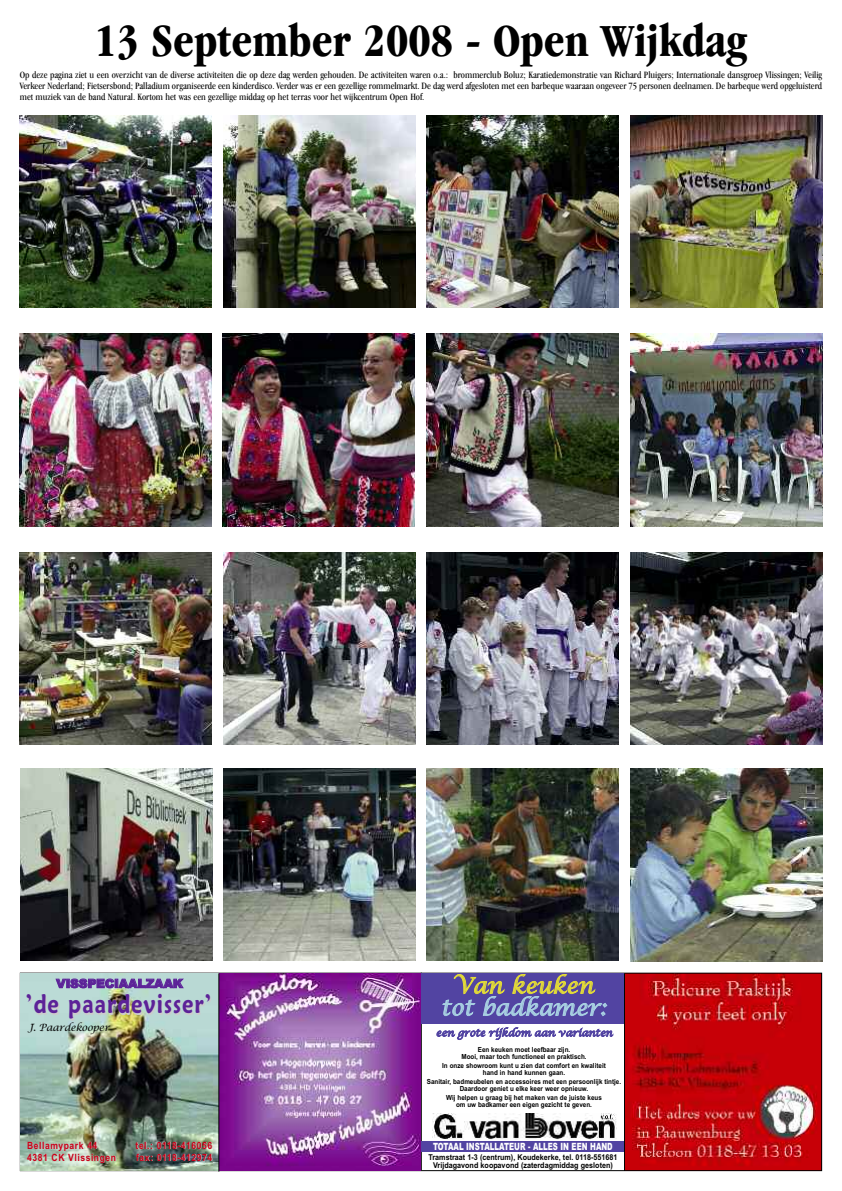
<style>
.page{position:relative;width:842px;height:1191px;background:#fff}
.page>*{position:absolute;margin:0;border:0;box-sizing:border-box;transform-origin:0 0}
.t1{font:700 condensed 48px "Garamond IT Cby BT";color:#000}
.t2{font:600 26px "Maiandra GD";letter-spacing:.05em;color:#5c2298;scale:.8 1}
.t3{font:italic 22px "Lucida Calligraphy";color:#a8d0e2}
.t4{font:italic 22px "Lucida Calligraphy";letter-spacing:.005em;color:#e2da39}
.t5{font:900 12px "Arial";letter-spacing:.005em;color:#5c2298}
.t6{font:condensed 10px/11px "Garamond IT Cby BT";color:#000;text-align:justify}
.t7{font:700 10px "Arial Narrow";letter-spacing:.05em;color:#ca0017;scale:1.05 1}
.t8{font:900 10px "Arial";color:#fff;scale:.7 1}
.t9{font:italic 10px "Lucida Calligraphy";letter-spacing:.005em;color:#5244a2}
.t10{font:italic 10px "Lucida Calligraphy";letter-spacing:-.035em;color:#000}
.t11{font:700 8px/8px "Arial";color:#000;text-align:center;scale:.9 1}
.t12{font:700 7px/7px "Arial";color:#000;text-align:center;scale:.9 1}
</style>
<div class="page">
<hr style="left:421px;top:972px;width:1px;height:198px;background:#000">
<hr style="left:624px;top:973px;width:1px;height:198px;background:#000">
<img style="left:625px;top:974px;width:195px;height:195px">
<img style="left:21px;top:973px;width:197px;height:197px">
<img style="left:432px;top:1113px;width:184px;height:26px">
<div style="left:422px;top:1141px;width:202px;height:10px;background:#5244a2"></div>
<div style="left:422px;top:973px;width:202px;height:51px;background:#5244a2"></div>
<img style="left:20px;top:115px;width:192px;height:192px">
<img style="left:20px;top:334px;width:192px;height:192px">
<img style="left:20px;top:552px;width:192px;height:192px">
<img style="left:20px;top:768px;width:192px;height:192px">
<img style="left:223px;top:116px;width:192px;height:191px">
<img style="left:223px;top:334px;width:192px;height:192px">
<img style="left:223px;top:552px;width:192px;height:192px">
<img style="left:223px;top:769px;width:192px;height:191px">
<img style="left:630px;top:115px;width:192px;height:192px">
<img style="left:630px;top:334px;width:192px;height:192px">
<img style="left:630px;top:552px;width:192px;height:192px">
<img style="left:630px;top:768px;width:192px;height:193px">
<img style="left:426px;top:115px;width:192px;height:192px">
<img style="left:426px;top:334px;width:192px;height:192px">
<img style="left:426px;top:552px;width:192px;height:192px">
<img style="left:427px;top:768px;width:192px;height:192px">
<img style="left:219px;top:973px;width:202px;height:197px">
<hr style="left:218px;top:973px;width:1px;height:198px;background:#000">
<h1 class="t1" style="left:95px;top:12px;width:654px">13 September 2008 - Open Wijkdag</h1>
<p class="t6" style="left:20px;top:69px;width:804px">Op deze pagina ziet u een overzicht van de diverse activiteiten die op deze dag werden gehouden. De activiteiten waren o.a.: brommerclub Boluz; Karatiedemonstratie van Richard Pluigers; Internationale dansgroep Vlissingen; Veilig Verkeer Nederland; Fietsersbond; Palladium organiseerde een kinderdisco. Verder was er een gezellige rommelmarkt. De dag werd afgesloten met een barbeque waaraan ongeveer 75 personen deelnamen. De barbeque werd opgeluisterd met muziek van de band Natural. Kortom het was een gezellige middag op het terras voor het wijkcentrum Open Hof.</p>
<p class="t5" style="left:56px;top:976px;width:128px">VISSPECIAALZAAK</p>
<h2 class="t2" style="left:26px;top:989px;width:233px">’de paardevisser’</h2>
<p class="t10" style="left:28px;top:1021px;width:83px">J. Paardekooper</p>
<p class="t7" style="left:27px;top:1139px;width:68px">Bellamypark 44</p>
<p class="t7" style="left:136px;top:1139px;width:75px">tel.: 0118-416056</p>
<p class="t7" style="left:27px;top:1151px;width:86px">4381 CK Vlissingen</p>
<p class="t7" style="left:136px;top:1151px;width:74px">fax: 0118-412974</p>
<h3 class="t4" style="left:453px;top:973px;width:142px">Van keuken</h3>
<h3 class="t3" style="left:441px;top:995px;width:167px">tot badkamer:</h3>
<p class="t9" style="left:436px;top:1027px;width:178px">een grote rijkdom aan varianten</p>
<p class="t12" style="left:461px;top:1046px;width:141px">Een keuken moet leefbaar zijn.<br>Mooi, maar toch functioneel en praktisch.</p>
<p class="t12" style="left:442px;top:1062px;width:183px">In onze showroom kunt u zien dat comfort en kwaliteit hand in hand kunnen gaan.</p>
<p class="t12" style="left:427px;top:1078px;width:217px">Sanitair, badmeubelen en accessoires met een persoonlijk tintje.<br>Daardoor geniet u elke keer weer opnieuw.</p>
<p class="t12" style="left:446px;top:1094px;width:175px">Wij helpen u graag bij het maken van de juiste keus om uw badkamer een eigen gezicht te geven.</p>
<p class="t8" style="left:433px;top:1140px;width:258px">TOTAAL INSTALLATEUR - ALLES IN EEN HAND</p>
<p class="t11" style="left:428px;top:1152px;width:212px">Tramstraat 1-3 (centrum), Koudekerke, tel. 0118-551681<br>Vrijdagavond koopavond (zaterdagmiddag gesloten)</p>
</div>
